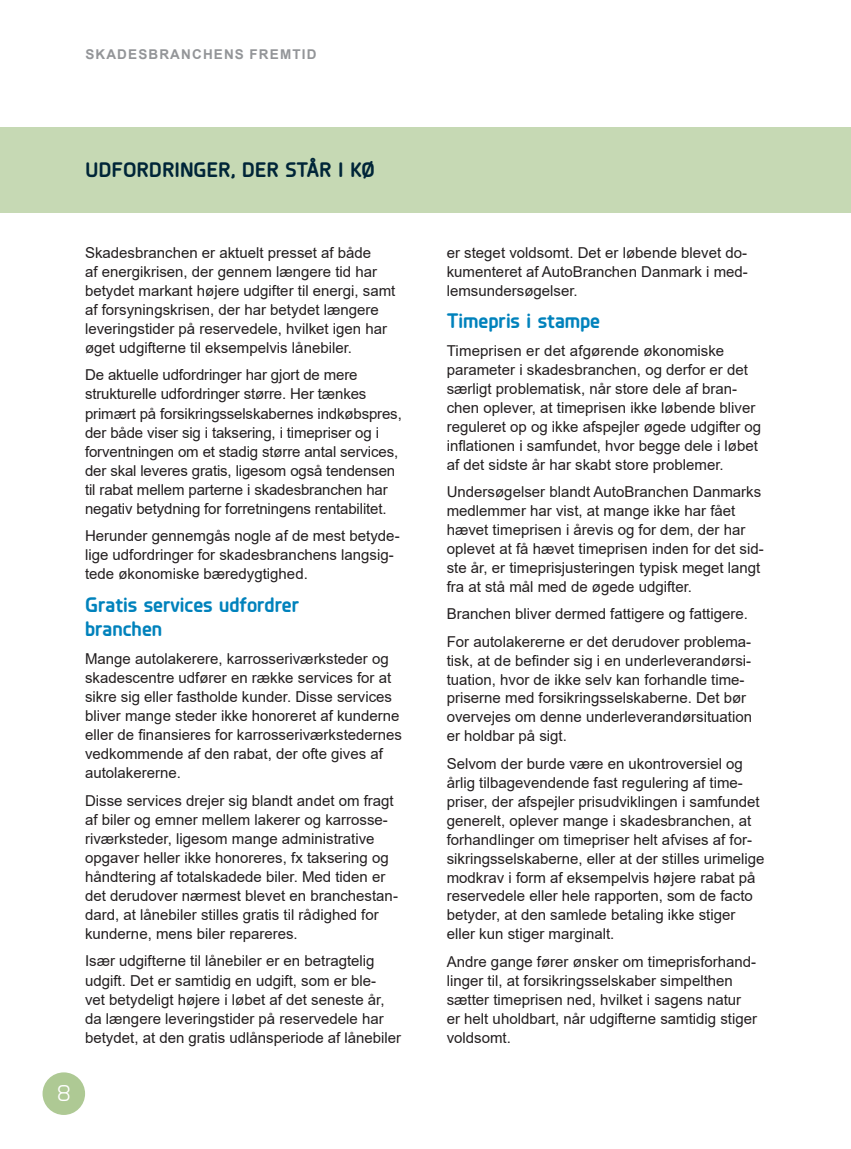
<style>
.page{position:relative;width:851px;height:1149px;background:#fff}
.page>*{position:absolute;margin:0;border:0;box-sizing:border-box;transform-origin:0 0}
.t1{font:24px "Planer";color:#fff}
.Mellem{font:700 21px/24.3px "Planer";color:#0082bc}
.mellemrubrik{font:700 21px "Planer";color:#002538}
.Brødtekst{font:15px/19px "Arial";color:#231f20}
.t2{font:700 13.5px "Arial";letter-spacing:.085em;color:#939598}
</style>
<div class="page">
<div style="left:0;top:128px;width:850px;height:85px;background:#c6d9b4"></div>
<div style="left:43px;top:1071px;width:42px;height:43px;background:#aec994;border-radius:50%"></div>
<p class="t2" style="left:85px;top:44px;width:233px">SKADESBRANCHENS FREMTID</p>
<p class="mellemrubrik" style="left:85px;top:155px;width:291px">UDFORDRINGER, DER STÅR I KØ</p>
<h1 class="t1" style="left:57px;top:1076px;width:15px">8</h1>
<p class="Brødtekst" style="left:85px;top:243px;width:312px">Skadesbranchen er aktuelt presset af både<br>af energikrisen, der gennem længere tid har betydet markant højere udgifter til energi, samt af forsyningskrisen, der har betydet længere leveringstider på reservedele, hvilket igen har øget udgifterne til eksempelvis lånebiler.</p>
<p class="Brødtekst" style="left:85px;top:365px;width:318px">De aktuelle udfordringer har gjort de mere strukturelle udfordringer større. Her tænkes primært på forsikringsselskabernes indkøbspres, der både viser sig i taksering, i timepriser og i forventningen om et stadig større antal services, der skal leveres gratis, ligesom også tendensen til rabat mellem parterne i skadesbranchen har negativ betydning for forretningens rentabilitet.</p>
<p class="Brødtekst" style="left:85px;top:526px;width:316px">Herunder gennemgås nogle af de mest betyde&shy;lige udfordringer for skadesbranchens langsig&shy;tede økonomiske bæredygtighed.</p>
<p class="Mellem" style="left:85px;top:590px;width:215px">Gratis services udfordrer branchen</p>
<p class="Brødtekst" style="left:85px;top:648px;width:318px">Mange autolakerere, karrosseriværksteder og skadescentre udfører en række services for at sikre sig eller fastholde kunder. Disse services bliver mange steder ikke honoreret af kunderne eller de finansieres for karrosseriværkstedernes vedkommende af den rabat, der ofte gives af autolakererne.</p>
<p class="Brødtekst" style="left:85px;top:790px;width:314px">Disse services drejer sig blandt andet om fragt af biler og emner mellem lakerer og karrosse&shy;riværksteder, ligesom mange administrative opgaver heller ikke honoreres, fx taksering og håndtering af totalskadede biler. Med tiden er det derudover nærmest blevet en branchestan&shy;dard, at lånebiler stilles gratis til rådighed for kunderne, mens biler repareres.</p>
<p class="Brødtekst" style="left:85px;top:951px;width:318px">Især udgifterne til lånebiler er en betragtelig udgift. Det er samtidig en udgift, som er ble-<br>vet betydeligt højere i løbet af det seneste år, da længere leveringstider på reservedele har betydet, at den gratis udlånsperiode af lånebiler</p>
<p class="Brødtekst" style="left:446px;top:243px;width:302px;text-align:justify">er steget voldsomt. Det er løbende blevet do&shy;kumenteret af AutoBranchen Danmark i med&shy;lemsundersøgelser.</p>
<p class="Mellem" style="left:446px;top:307px;width:155px">Timepris i stampe</p>
<p class="Brødtekst" style="left:446px;top:341px;width:316px">Timeprisen er det afgørende økonomiske parameter i skadesbranchen, og derfor er det særligt problematisk, når store dele af bran&shy;chen oplever, at timeprisen ikke løbende bliver reguleret op og ikke afspejler øgede udgifter og inflationen i samfundet, hvor begge dele i løbet af det sidste år har skabt store problemer.</p>
<p class="Brødtekst" style="left:446px;top:482px;width:318px">Undersøgelser blandt AutoBranchen Danmarks medlemmer har vist, at mange ikke har fået hævet timeprisen i årevis og for dem, der har oplevet at få hævet timeprisen inden for det sid&shy;ste år, er timeprisjusteringen typisk meget langt fra at stå mål med de øgede udgifter.</p>
<p class="Brødtekst" style="left:446px;top:604px;width:302px">Branchen bliver dermed fattigere og fattigere.</p>
<p class="Brødtekst" style="left:446px;top:631px;width:307px">For autolakererne er det derudover problema&shy;tisk, at de befinder sig i en underleverandørsi&shy;tuation, hvor de ikke selv kan forhandle time&shy;priserne med forsikringsselskaberne. Det bør overvejes om denne underleverandørsituation er holdbar på sigt.</p>
<p class="Brødtekst" style="left:446px;top:753px;width:319px">Selvom der burde være en ukontroversiel og årlig tilbagevendende fast regulering af time&shy;priser, der afspejler prisudviklingen i samfundet generelt, oplever mange i skadesbranchen, at forhandlinger om timepriser helt afvises af for&shy;sikringsselskaberne, eller at der stilles urimelige modkrav i form af eksempelvis højere rabat på reservedele eller hele rapporten, som de facto betyder, at den samlede betaling ikke stiger eller kun stiger marginalt.</p>
<p class="Brødtekst" style="left:446px;top:951px;width:312px">Andre gange fører ønsker om timeprisforhand&shy;linger til, at forsikringsselskaber simpelthen sætter timeprisen ned, hvilket i sagens natur er helt uholdbart, når udgifterne samtidig stiger voldsomt.</p>
</div>
